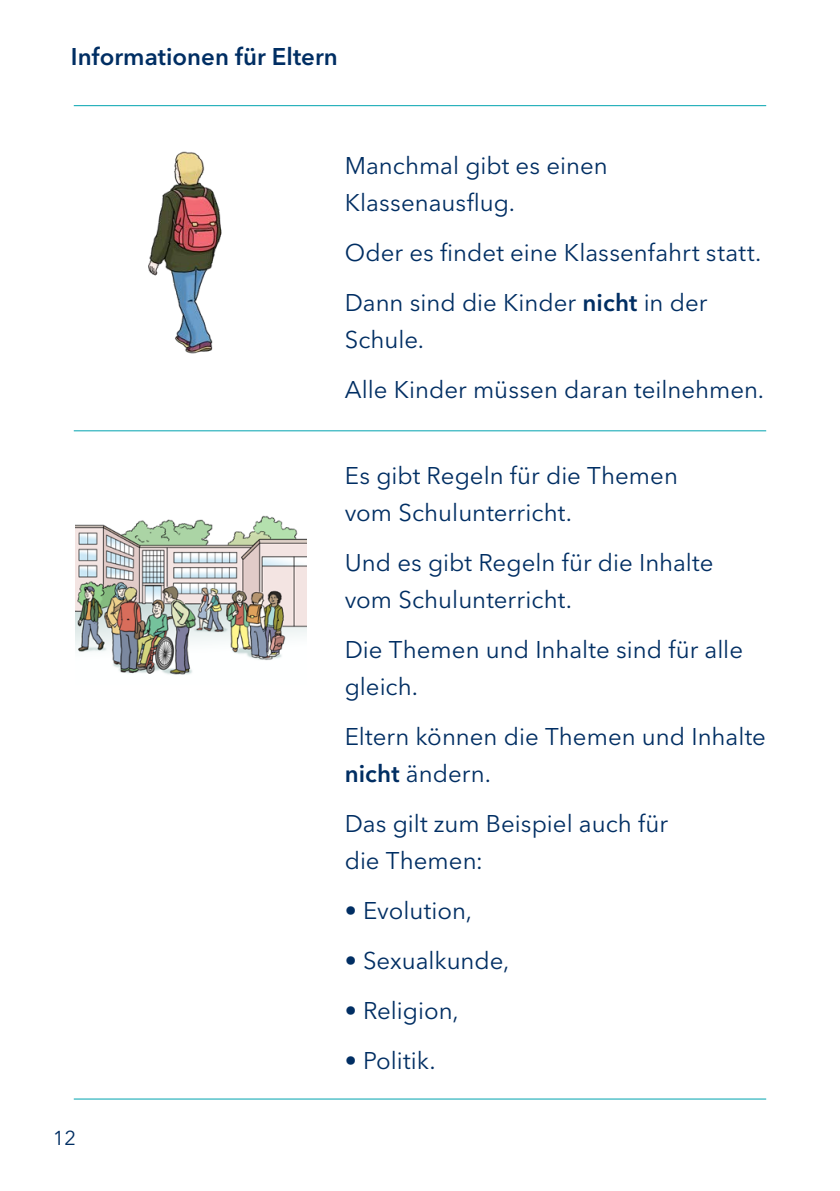
<style>
.page{position:relative;width:840px;height:1191px;background:#fff}
.page>*{position:absolute;margin:0;border:0;box-sizing:border-box;transform-origin:0 0}
.t1{font:24px/37px "Avenir Next LT Pro";color:#002e63}
.t2{font:600 24px "Avenir Next LT Pro";color:#002e63}
.t3{font:20px "Avenir Next LT Pro";color:#002e63}
.s1{font-weight:600}
</style>
<div class="page">
<hr style="left:74px;top:105px;width:691px;height:1px;background:#00a3af">
<hr style="left:74px;top:1098px;width:691px;height:1px;background:#00a3af">
<hr style="left:74px;top:430px;width:691px;height:1px;background:#00a3af">
<img style="left:148px;top:151px;width:74px;height:203px">
<img style="left:76px;top:515px;width:231px;height:160px">
<p class="t2" style="left:71px;top:42px;width:268px">Informationen für Eltern</p>
<p class="t3" style="left:53px;top:1126px;width:25px">12</p>
<p class="t1" style="left:344px;top:147px;width:264px">Manchmal gibt es einen<br>Klassenausflug.</p>
<p class="t1" style="left:344px;top:228px;width:418px;line-height:50px">Oder es findet eine Klassenfahrt statt.<br>Dann sind die Kinder <span class="s1">nicht</span> in der</p>
<p class="t1" style="left:344px;top:315px;width:420px;line-height:50px">Schule.<br>Alle Kinder müssen daran teilnehmen.</p>
<p class="t1" style="left:344px;top:457px;width:334px">Es gibt Regeln für die Themen vom Schulunterricht.</p>
<p class="t1" style="left:344px;top:544px;width:370px">Und es gibt Regeln für die Inhalte vom Schulunterricht.</p>
<p class="t1" style="left:344px;top:631px;width:399px">Die Themen und Inhalte sind für alle gleich.</p>
<p class="t1" style="left:344px;top:718px;width:422px">Eltern können die Themen und Inhalte <span class="s1">nicht</span> ändern.</p>
<p class="t1" style="left:344px;top:805px;width:324px">Das gilt zum Beispiel auch für die Themen:</p>
<p class="t1" style="left:344px;top:892px;width:129px">• Evolution,</p>
<p class="t1" style="left:344px;top:942px;width:166px">• Sexualkunde,</p>
<p class="t1" style="left:344px;top:992px;width:115px">• Religion,</p>
<p class="t1" style="left:344px;top:1042px;width:92px">• Politik.</p>
</div>
